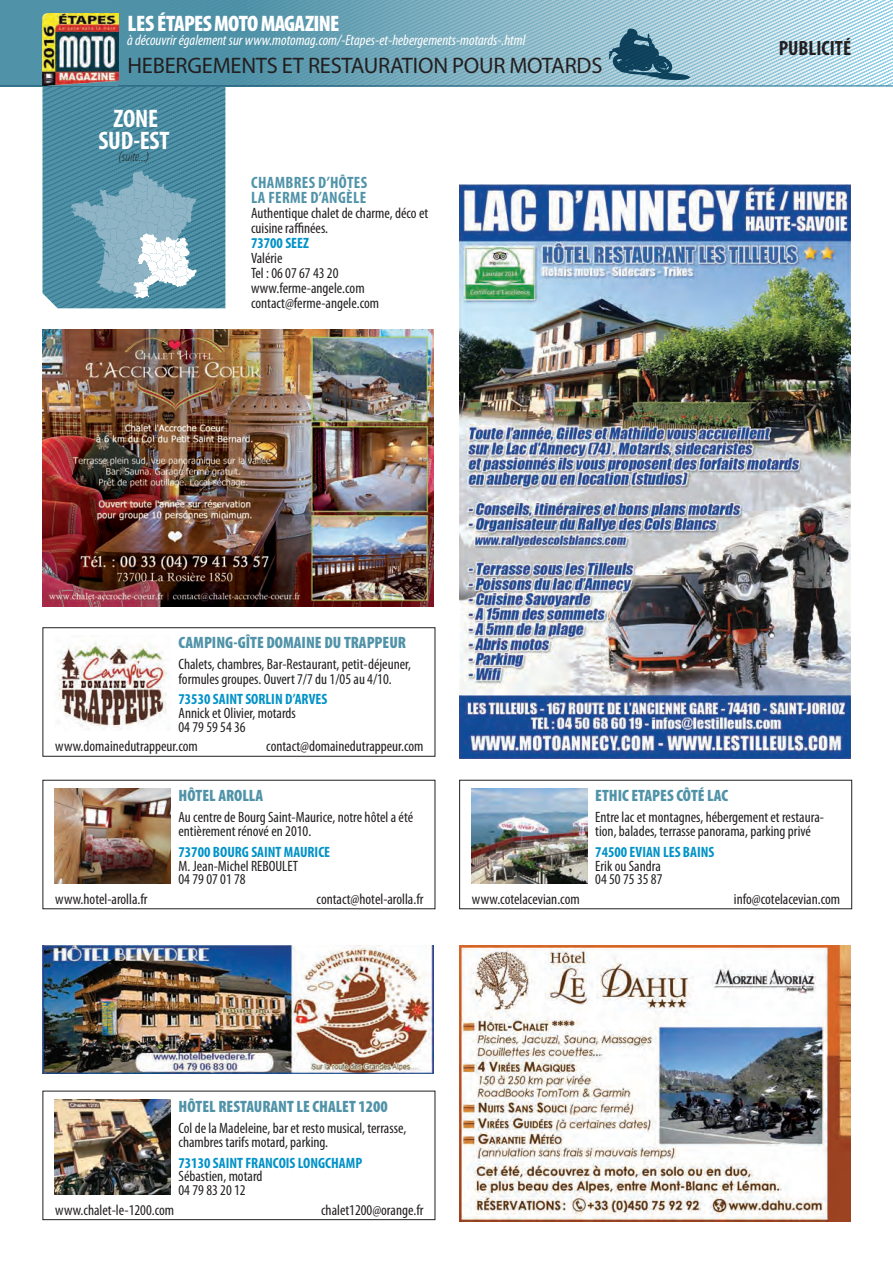
<style>
.page{position:relative;width:893px;height:1263px;background:#fff}
.page>*{position:absolute;margin:0;border:0;box-sizing:border-box;transform-origin:0 0}
.t1{font:700 condensed 25.5px/22.5px "Myriad Pro";letter-spacing:-.01em;color:#fff;text-align:center}
.t2{font:22.5px "Myriad Pro";letter-spacing:-.01em;color:#231f20}
.t3{font:900 condensed 22.5px "Myriad Pro";letter-spacing:-.03em;color:#fff}
.t4{font:700 condensed 20.7px "Myriad Pro";color:#231f20}
.t5{font:900 condensed 16.5px "Myriad Pro";color:#5093a8}
.t6{font:700 condensed 16.5px/15px "Myriad Pro";letter-spacing:.02em;color:#5093a8}
.t7{font:condensed 15px/15px "Myriad Pro";color:#231f20}
.t8{font:700 condensed 15px "Myriad Pro";color:#0092c8}
.t9{font:italic condensed 15px "Myriad Pro";color:#fff}
.t10{font:italic 300 condensed 13.5px "Myriad Pro";color:#231f20}
</style>
<div class="page">
<div style="left:0;top:0;width:893px;height:86px;background:#5093a8"></div>
<hr style="left:0;top:86px;width:893px;height:1px;background:#5093a8">
<svg style="left:24px;top:0;width:869px;height:86px"></svg>
<img style="left:43px;top:14px;width:75px;height:71px">
<svg style="left:609px;top:29px;width:81px;height:51px;background:#628ea1"></svg>
<svg style="left:43px;top:86px;width:182px;height:222px;background:#5d97aa"></svg>
<img style="left:43px;top:330px;width:391px;height:276px">
<div style="left:43px;top:627px;width:392px;height:130px;border:1px solid #231f20"></div>
<img style="left:57px;top:641px;width:110px;height:89px">
<img style="left:54px;top:788px;width:117px;height:95px">
<img style="left:43px;top:945px;width:391px;height:128px">
<div style="left:43px;top:1091px;width:392px;height:129px;border:1px solid #231f20"></div>
<img style="left:54px;top:1099px;width:117px;height:95px">
<img style="left:471px;top:788px;width:117px;height:95px">
<img style="left:459px;top:184px;width:391px;height:574px">
<img style="left:459px;top:945px;width:392px;height:277px">
<h2 class="t3" style="left:127px;top:11px;width:213px">LES ÉTAPES MOTO MAGAZINE</h2>
<p class="t9" style="left:127px;top:31px;width:400px">à découvrir également sur www.motomag.com/-Etapes-et-hebergements-motards-.html</p>
<h2 class="t2" style="left:127px;top:52px;width:476px">HEBERGEMENTS ET RESTAURATION POUR MOTARDS</h2>
<h1 class="t1" style="left:98px;top:107px;width:72px">ZONE<br>SUD-EST</h1>
<p class="t10" style="left:119px;top:150px;width:32px">(suite...)</p>
<p class="t6" style="left:251px;top:175px;width:118px">CHAMBRES D’HÔTES<br>LA FERME D’ANGÈLE</p>
<p class="t7" style="left:251px;top:206px;width:179px">Authentique chalet de charme, déco et cuisine raffinées.</p>
<p class="t8" style="left:251px;top:234px;width:59px">73700 SEEZ</p>
<p class="t7" style="left:251px;top:251px;width:130px">Valérie<br>Tel : 06 07 67 43 20 www.ferme-angele.com contact@ferme-angele.com</p>
<h3 class="t4" style="left:779px;top:35px;width:74px">PUBLICITÉ</h3>
<p class="t5" style="left:179px;top:633px;width:229px">CAMPING-GÎTE DOMAINE DU TRAPPEUR</p>
<p class="t7" style="left:179px;top:657px;width:234px;line-height:14.2px">Chalets, chambres, Bar-Restaurant, petit-déjeuner, formules groupes. Ouvert 7/7 du 1/05 au 4/10.</p>
<p class="t8" style="left:179px;top:690px;width:150px">73530 SAINT SORLIN D’ARVES</p>
<p class="t7" style="left:55px;top:717px;width:192px;line-height:19.4px;text-indent:123px">04 79 59 54 36 www.domainedutrappeur.com</p>
<p class="t7" style="left:179px;top:705px;width:119px">Annick et Olivier, motards</p>
<p class="t7" style="left:266px;top:738px;width:159px">contact@domainedutrappeur.com</p>
<p class="t5" style="left:179px;top:786px;width:86px">HÔTEL AROLLA</p>
<p class="t5" style="left:595px;top:786px;width:134px">ETHIC ETAPES CÔTÉ LAC</p>
<p class="t7" style="left:179px;top:809px;width:236px;line-height:14.2px">Au centre de Bourg Saint-Maurice, notre hôtel a été entièrement rénové en 2010.</p>
<p class="t8" style="left:179px;top:842px;width:153px">73700 BOURG SAINT MAURICE</p>
<p class="t7" style="left:179px;top:872px;width:69px">04 79 07 01 78</p>
<p class="t7" style="left:179px;top:858px;width:121px">M. Jean-Michel REBOULET</p>
<p class="t7" style="left:595px;top:809px;width:230px;line-height:14.2px">Entre lac et montagnes, hébergement et restaura&shy;tion, balades, terrasse panorama, parking privé</p>
<p class="t8" style="left:595px;top:842px;width:121px">74500 EVIAN LES BAINS</p>
<p class="t7" style="left:595px;top:872px;width:69px">04 50 75 35 87</p>
<p class="t7" style="left:595px;top:858px;width:67px">Erik ou Sandra</p>
<p class="t7" style="left:55px;top:891px;width:94px">www.hotel-arolla.fr</p>
<p class="t7" style="left:317px;top:891px;width:108px">contact@hotel-arolla.fr</p>
<p class="t7" style="left:472px;top:891px;width:109px">www.cotelacevian.com</p>
<p class="t7" style="left:734px;top:891px;width:108px">info@cotelacevian.com</p>
<p class="t5" style="left:179px;top:1097px;width:211px">HÔTEL RESTAURANT LE CHALET 1200</p>
<p class="t7" style="left:179px;top:1120px;width:229px;line-height:14.2px">Col de la Madeleine, bar et resto musical, terrasse, chambres tarifs motard, parking.</p>
<p class="t8" style="left:179px;top:1153px;width:185px">73130 SAINT FRANCOIS LONGCHAMP</p>
<p class="t7" style="left:179px;top:1182px;width:69px">04 79 83 20 12</p>
<p class="t7" style="left:179px;top:1169px;width:85px">Sébastien, motard</p>
<p class="t7" style="left:55px;top:1202px;width:120px">www.chalet-le-1200.com</p>
<p class="t7" style="left:321px;top:1202px;width:104px">chalet1200@orange.fr</p>
</div>
